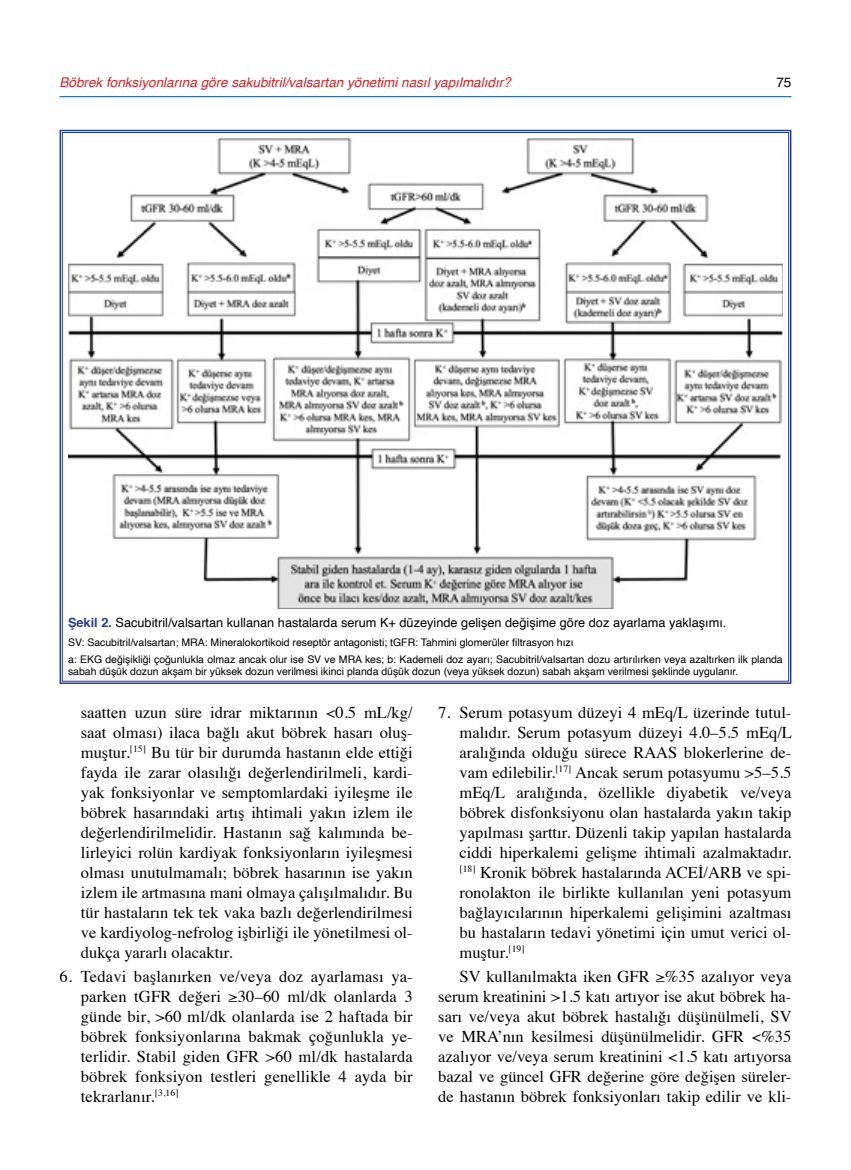
<style>
.page{position:relative;width:851px;height:1170px;background:#fff}
.page>*{position:absolute;margin:0;border:0;box-sizing:border-box;transform-origin:0 0}
.t1{font:16.5px/20px "Times";color:#000;text-align:justify}
.t2{font:italic 13.5px "Helvetica";color:#d2232a}
.t3{font:13.5px "Helvetica";color:#000}
.t4{font:12.75px "Helvetica";color:#000}
.t5{font:10.5px/16.8px "Helvetica";color:#000}
.s1{font-weight:700;color:#25408f}
</style>
<div class="page">
<hr style="left:60px;top:96px;width:731px;height:1px;background:#00508a">
<svg style="left:59px;top:129px;width:733px;height:555px"></svg>
<img style="left:68px;top:138px;width:714px;height:471px">
<p class="t2" style="left:60px;top:71px;width:452px">Böbrek fonksiyonlarına göre sakubitril/valsartan yönetimi nasıl yapılmalıdır?</p>
<p class="t3" style="left:776px;top:72px;width:17px">75</p>
<p class="t4" style="left:68px;top:612px;width:659px"><span class="s1">Şekil 2.</span> Sacubitril/valsartan kullanan hastalarda serum K+ düzeyinde gelişen değişime göre doz ayarlama yaklaşımı.</p>
<p class="t5" style="left:68px;top:634px;width:716px">SV: Sacubitril/valsartan; MRA: Mineralokortikoid reseptör antagonisti; tGFR: Tahmini glomerüler filtrasyon hızı<br>a: EKG değişikliği çoğunlukla olmaz ancak olur ise SV ve MRA kes; b: Kademeli doz ayarı; Sacubitril/valsartan dozu artırılırken veya azaltırken ilk planda</p>
<p class="t5" style="left:68px;top:663px;width:671px">sabah düşük dozun akşam bir yüksek dozun verilmesi ikinci planda düşük dozun (veya yüksek dozun) sabah akşam verilmesi şeklinde uygulanır.</p>
<p class="t1" style="left:81px;top:700px;width:333px">saatten uzun süre idrar miktarının &lt;0.5 mL/kg/ saat olması) ilaca bağlı akut böbrek hasarı oluş&shy;muştur.<sup>[15]</sup> Bu tür bir durumda hastanın elde ettiği fayda ile zarar olasılığı değerlendirilmeli, kardi&shy;yak fonksiyonlar ve semptomlardaki iyileşme ile böbrek hasarındaki artış ihtimali yakın izlem ile değerlendirilmelidir. Hastanın sağ kalımında be&shy;lirleyici rolün kardiyak fonksiyonların iyileşmesi olması unutulmamalı; böbrek hasarının ise yakın izlem ile artmasına mani olmaya çalışılmalıdır. Bu tür hastaların tek tek vaka bazlı değerlendirilmesi ve kardiyolog-nefrolog işbirliği ile yönetilmesi ol&shy;dukça yararlı olacaktır.</p>
<p class="t1" style="left:81px;top:964px;width:333px;text-indent:-21px">6. Tedavi başlanırken ve/veya doz ayarlaması ya&shy;parken tGFR değeri ≥30–60 ml/dk olanlarda 3 günde bir, &gt;60 ml/dk olanlarda ise 2 haftada bir böbrek fonksiyonlarına bakmak çoğunlukla ye&shy;terlidir. Stabil giden GFR &gt;60 ml/dk hastalarda böbrek fonksiyon testleri genellikle 4 ayda bir tekrarlanır.<sup>[3,16]</sup></p>
<p class="t1" style="left:459px;top:700px;width:334px;text-indent:-21px">7. Serum potasyum düzeyi 4 mEq/L üzerinde tutul&shy;malıdır. Serum potasyum düzeyi 4.0–5.5 mEq/L aralığında olduğu sürece RAAS blokerlerine de&shy;vam edilebilir.<sup>[17]</sup> Ancak serum potasyumu &gt;5–5.5 mEq/L aralığında, özellikle diyabetik ve/veya böbrek disfonksiyonu olan hastalarda yakın takip yapılması şarttır. Düzenli takip yapılan hastalarda ciddi hiperkalemi gelişme ihtimali azalmaktadır. <sup>[18]</sup> Kronik böbrek hastalarında ACEİ/ARB ve spi&shy;ronolakton ile birlikte kullanılan yeni potasyum bağlayıcılarının hiperkalemi gelişimini azaltması bu hastaların tedavi yönetimi için umut verici ol&shy;muştur.<sup>[19]</sup></p>
<p class="t1" style="left:438px;top:964px;width:355px;text-indent:21px">SV kullanılmakta iken GFR ≥%35 azalıyor veya serum kreatinini &gt;1.5 katı artıyor ise akut böbrek ha&shy;sarı ve/veya akut böbrek hastalığı düşünülmeli, SV ve MRA’nın kesilmesi düşünülmelidir. GFR &lt;%35 azalıyor ve/veya serum kreatinini &lt;1.5 katı artıyorsa bazal ve güncel GFR değerine göre değişen süreler&shy;de hastanın böbrek fonksiyonları takip edilir ve kli-</p>
</div>
